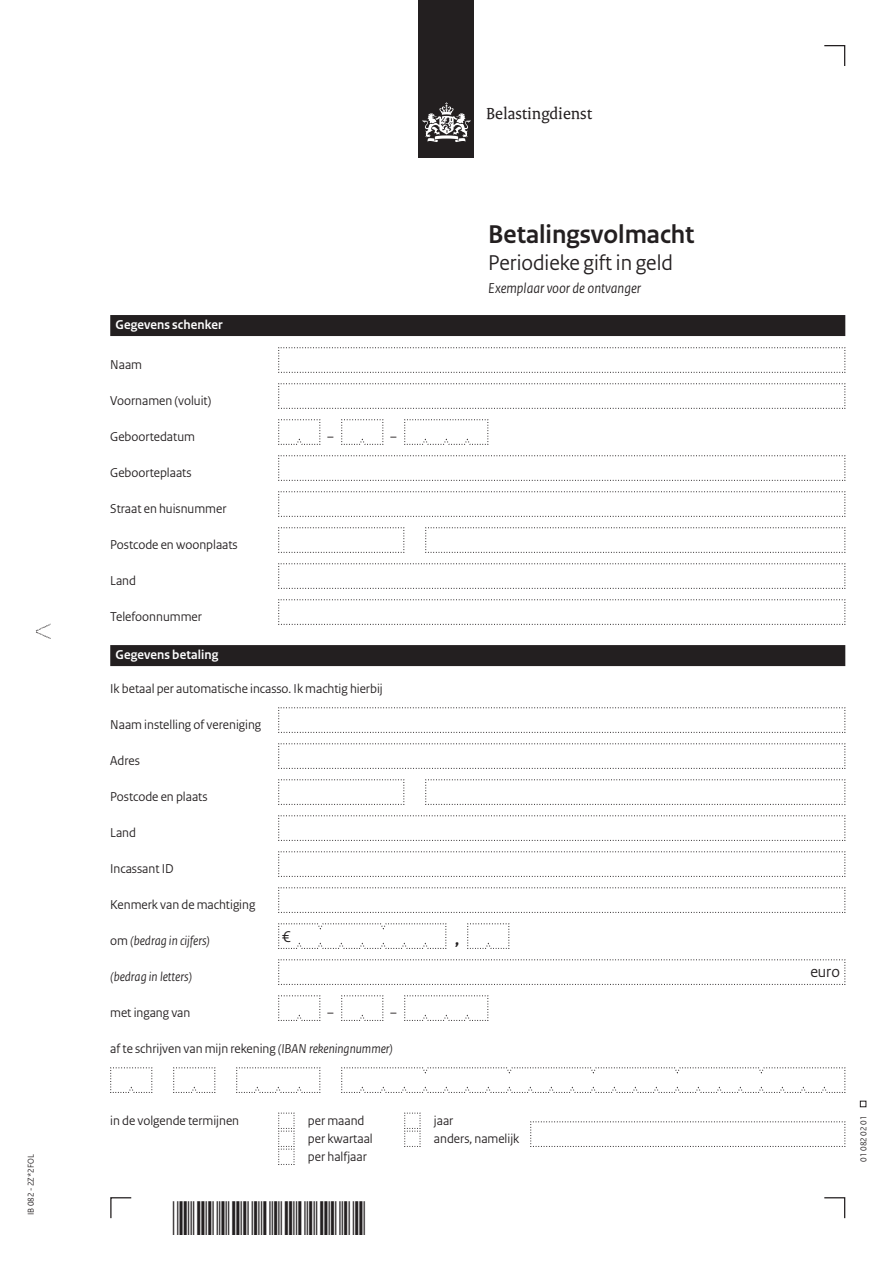
<style>
.page{position:relative;width:893px;height:1263px;background:#fff}
.page>*{position:absolute;margin:0;border:0;box-sizing:border-box;transform-origin:0 0}
.t1{font:700 27px "Rijksoverheid Sans Heading";color:#231f20}
.t2{font:22.5px "Rijksoverheid Sans Heading";color:#231f20}
.t3{font:700 18px "Rijksoverheid Sans Heading";color:#231f20}
.t4{font:17.25px "Rijksoverheid Serif";color:#231f20}
.t5{font:16.5px "Rijksoverheid Sans Heading";color:#231f20}
.t6{font:italic 15px "Rijksoverheid Sans Heading";color:#231f20}
.t7{font:13.5px "Rijksoverheid Sans Heading";color:#231f20}
.t8{font:italic 13.5px "Rijksoverheid Sans Heading";color:#231f20}
.t9{font:700 13.5px "Rijksoverheid Sans Heading";letter-spacing:.01em;color:#fff}
.t10{font:9px "Rijksoverheid Sans Heading";color:#231f20}
.s1{font-style:normal}
.s2{font-style:italic}
</style>
<div class="page">
<svg style="left:824px;top:1197px;width:22px;height:22px"></svg>
<svg style="left:110px;top:1197px;width:22px;height:22px"></svg>
<svg style="left:824px;top:45px;width:22px;height:21px"></svg>
<svg style="left:860px;top:1101px;width:6px;height:6px"></svg>
<div style="left:419px;top:0;width:55px;height:158px;background:#231f20"></div>
<svg style="left:423px;top:102px;width:47px;height:40px"></svg>
<svg style="left:36px;top:624px;width:15px;height:15px"></svg>
<div style="left:110px;top:315px;width:735px;height:21px;background:#231f20"></div>
<div style="left:110px;top:645px;width:735px;height:21px;background:#231f20"></div>
<svg style="left:278px;top:347px;width:568px;height:26px"></svg>
<svg style="left:278px;top:383px;width:568px;height:26px"></svg>
<svg style="left:278px;top:419px;width:43px;height:26px"></svg>
<svg style="left:341px;top:419px;width:43px;height:26px"></svg>
<svg style="left:404px;top:419px;width:85px;height:26px"></svg>
<svg style="left:278px;top:455px;width:568px;height:26px"></svg>
<svg style="left:278px;top:491px;width:568px;height:26px"></svg>
<svg style="left:278px;top:527px;width:127px;height:26px"></svg>
<svg style="left:425px;top:527px;width:421px;height:26px"></svg>
<svg style="left:278px;top:563px;width:568px;height:26px"></svg>
<svg style="left:278px;top:599px;width:568px;height:26px"></svg>
<svg style="left:278px;top:707px;width:568px;height:26px"></svg>
<svg style="left:278px;top:743px;width:568px;height:26px"></svg>
<svg style="left:278px;top:779px;width:127px;height:26px"></svg>
<svg style="left:425px;top:779px;width:421px;height:26px"></svg>
<svg style="left:278px;top:815px;width:568px;height:26px"></svg>
<svg style="left:278px;top:851px;width:568px;height:26px"></svg>
<svg style="left:278px;top:887px;width:568px;height:26px"></svg>
<svg style="left:278px;top:923px;width:169px;height:26px"></svg>
<svg style="left:467px;top:923px;width:43px;height:26px"></svg>
<svg style="left:278px;top:959px;width:568px;height:26px"></svg>
<svg style="left:278px;top:995px;width:43px;height:26px"></svg>
<svg style="left:341px;top:995px;width:43px;height:26px"></svg>
<svg style="left:404px;top:995px;width:85px;height:26px"></svg>
<svg style="left:110px;top:1067px;width:43px;height:26px"></svg>
<svg style="left:173px;top:1067px;width:43px;height:26px"></svg>
<svg style="left:236px;top:1067px;width:85px;height:26px"></svg>
<svg style="left:341px;top:1067px;width:505px;height:26px"></svg>
<svg style="left:404px;top:1112px;width:17px;height:35px"></svg>
<svg style="left:530px;top:1121px;width:316px;height:26px"></svg>
<svg style="left:278px;top:1112px;width:17px;height:53px"></svg>
<p class="t10" style="left:26px;top:1215px;width:62px;rotate:-90deg">IB 082 - 2Z*2FOL</p>
<p class="t4" style="left:486px;top:103px;width:107px">Belastingdienst</p>
<p class="t9" style="left:116px;top:317px;width:109px">Gegevens schenker</p>
<p class="t7" style="left:110px;top:357px;width:33px">Naam</p>
<p class="t7" style="left:110px;top:393px;width:103px">Voornamen (voluit)</p>
<p class="t7" style="left:110px;top:429px;width:86px">Geboortedatum</p>
<p class="t7" style="left:327px;top:429px;width:8px">–</p>
<p class="t7" style="left:390px;top:429px;width:8px">–</p>
<p class="t7" style="left:110px;top:465px;width:83px">Geboorteplaats</p>
<p class="t7" style="left:110px;top:501px;width:118px">Straat en huisnummer</p>
<p class="t7" style="left:110px;top:537px;width:129px">Postcode en woonplaats</p>
<p class="t7" style="left:110px;top:573px;width:27px">Land</p>
<p class="t7" style="left:110px;top:609px;width:93px">Telefoonnummer</p>
<p class="t9" style="left:116px;top:647px;width:105px">Gegevens betaling</p>
<p class="t7" style="left:110px;top:681px;width:274px">Ik betaal per automatische incasso. Ik machtig hierbij</p>
<p class="t7" style="left:110px;top:717px;width:152px">Naam instelling of vereniging</p>
<p class="t7" style="left:110px;top:753px;width:31px">Adres</p>
<p class="t7" style="left:110px;top:789px;width:99px">Postcode en plaats</p>
<p class="t7" style="left:110px;top:825px;width:27px">Land</p>
<p class="t7" style="left:110px;top:861px;width:65px">Incassant ID</p>
<p class="t7" style="left:110px;top:897px;width:147px">Kenmerk van de machtiging</p>
<p class="t8" style="left:110px;top:933px;width:101px"><span class="s1">om</span> (bedrag in cijfers)</p>
<p class="t5" style="left:282px;top:927px;width:10px">€</p>
<h1 class="t1" style="left:488px;top:219px;width:208px">Betalingsvolmacht</h1>
<h2 class="t2" style="left:488px;top:250px;width:186px">Periodieke gift in geld</h2>
<p class="t6" style="left:488px;top:279px;width:154px">Exemplaar voor de ontvanger</p>
<h3 class="t3" style="left:455px;top:929px;width:6px">,</h3>
<p class="t8" style="left:110px;top:969px;width:83px">(bedrag in letters)</p>
<p class="t5" style="left:810px;top:962px;width:31px">euro</p>
<p class="t7" style="left:110px;top:1005px;width:82px">met ingang van</p>
<p class="t7" style="left:327px;top:1005px;width:8px">–</p>
<p class="t7" style="left:390px;top:1005px;width:8px">–</p>
<p class="t7" style="left:110px;top:1041px;width:284px">af te schrijven van mijn rekening <span class="s2">(IBAN rekeningnummer)</span></p>
<p class="t7" style="left:110px;top:1113px;width:130px">in de volgende termijnen</p>
<p class="t7" style="left:308px;top:1113px;width:58px">per maand</p>
<p class="t7" style="left:434px;top:1113px;width:21px">jaar</p>
<p class="t7" style="left:308px;top:1131px;width:66px">per kwartaal</p>
<p class="t7" style="left:434px;top:1131px;width:87px">anders, namelijk</p>
<p class="t7" style="left:308px;top:1149px;width:60px">per halfjaar</p>
<p class="t10" style="left:858px;top:1161px;width:47px;rotate:-90deg">01 082 02 01</p>
</div>
